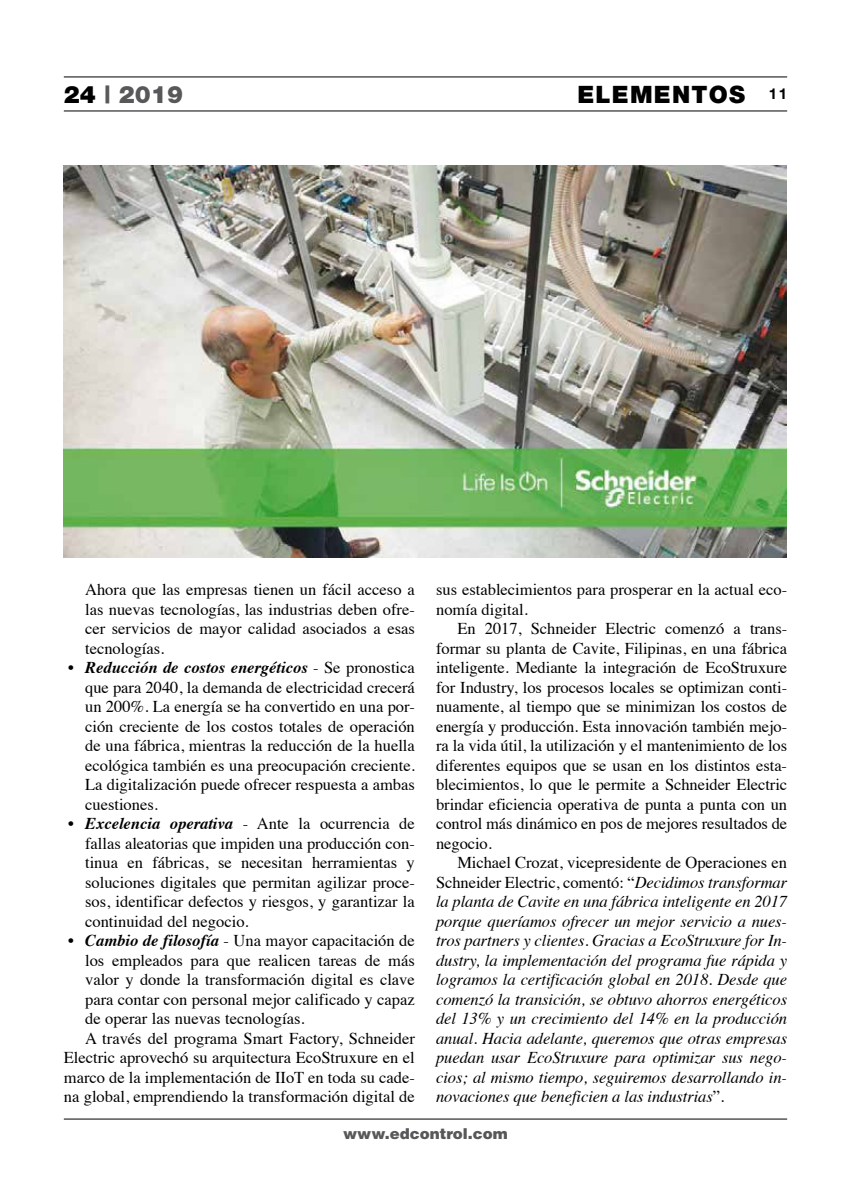
<style>
.page{position:relative;width:851px;height:1191px;background:#fff}
.page>*{position:absolute;margin:0;border:0;box-sizing:border-box;transform-origin:0 0}
.t1{font:900 24px "Helvetica Neue";letter-spacing:.05em;color:#000}
.t2{font:900 24px "Helvetica Neue";color:#58585a}
.t3{font:16.5px/19.5px "Times";color:#000;text-align:justify}
.t4{font:italic 16.5px/19.5px "Times";letter-spacing:-.005em;color:#000;text-align:justify}
.t5{font:900 15px "Helvetica";color:#58585a}
.s1{color:#000}
.s2{font-weight:700;font-size:15px}
.s3{font-weight:700;font-style:italic}
.s4{font-style:normal}
</style>
<div class="page">
<hr style="left:64px;top:111px;width:723px;height:1px;background:#000">
<hr style="left:64px;top:77px;width:723px;height:1px;background:#000">
<hr style="left:64px;top:1118px;width:723px;height:1px;background:#000">
<img style="left:64px;top:166px;width:722px;height:391px">
<h1 class="t2" style="left:64px;top:80px;width:121px"><span class="s1">24</span> | 2019</h1>
<h1 class="t1" style="left:577px;top:80px;width:211px">ELEMENTOS <span class="s2">11</span></h1>
<p class="t3" style="left:85px;top:578px;width:331px">Ahora que las empresas tienen un fácil acceso a las nuevas tecnologías, las industrias deben ofre&shy;cer servicios de mayor calidad asociados a esas tecnologías.</p>
<p class="t3" style="left:85px;top:656px;width:331px;text-indent:-17px">• <span class="s3">Reducción de costos energéticos</span> - Se pronostica que para 2040, la demanda de electricidad crecerá un 200%. La energía se ha convertido en una por&shy;ción creciente de los costos totales de operación de una fábrica, mientras la reducción de la huella ecológica también es una preocupación creciente.<br>La digitalización puede ofrecer respuesta a ambas cuestiones.</p>
<p class="t3" style="left:85px;top:812px;width:331px;text-indent:-17px">• <span class="s3">Excelencia operativa</span> - Ante la ocurrencia de fallas aleatorias que impiden una producción con&shy;tinua en fábricas, se necesitan herramientas y soluciones digitales que permitan agilizar proce&shy;sos, identificar defectos y riesgos, y garantizar la continuidad del negocio.</p>
<p class="t3" style="left:68px;top:929px;width:348px">• <span class="s3">Cambio de filosofía</span> - Una mayor capacitación de</p>
<p class="t3" style="left:85px;top:949px;width:331px">los empleados para que realicen tareas de más</p>
<p class="t3" style="left:85px;top:968px;width:331px">valor y donde la transformación digital es clave</p>
<p class="t3" style="left:85px;top:988px;width:331px">para contar con personal mejor calificado y capaz</p>
<p class="t3" style="left:85px;top:1007px;width:221px">de operar las nuevas tecnologías.</p>
<p class="t3" style="left:85px;top:1027px;width:331px">A través del programa Smart Factory, Schneider</p>
<p class="t3" style="left:64px;top:1046px;width:352px">Electric aprovechó su arquitectura EcoStruxure en el</p>
<p class="t3" style="left:64px;top:1066px;width:352px">marco de la implementación de IIoT en toda su cade-</p>
<p class="t3" style="left:64px;top:1085px;width:352px">na global, emprendiendo la transformación digital de</p>
<p class="t3" style="left:436px;top:578px;width:352px">sus establecimientos para prosperar en la actual eco&shy;nomía digital.</p>
<p class="t3" style="left:436px;top:617px;width:352px;text-indent:21px">En 2017, Schneider Electric comenzó a trans&shy;formar su planta de Cavite, Filipinas, en una fábrica inteligente. Mediante la integración de EcoStruxure for Industry, los procesos locales se optimizan conti&shy;nuamente, al tiempo que se minimizan los costos de energía y producción. Esta innovación también mejo&shy;ra la vida útil, la utilización y el mantenimiento de los diferentes equipos que se usan en los distintos esta&shy;blecimientos, lo que le permite a Schneider Electric brindar eficiencia operativa de punta a punta con un control más dinámico en pos de mejores resultados de negocio.</p>
<p class="t4" style="left:436px;top:852px;width:352px;text-indent:21px"><span class="s4">Michael Crozat, vicepresidente de Operaciones en Schneider Electric, comentó: “</span>Decidimos transformar la planta de Cavite en una fábrica inteligente en 2017 porque queríamos ofrecer un mejor servicio a nues&shy;tros partners y clientes. Gracias a EcoStruxure for In&shy;dustry, la implementación del programa fue rápida y logramos la certificación global en 2018. Desde que comenzó la transición, se obtuvo ahorros energéticos del 13% y un crecimiento del 14% en la producción anual. Hacia adelante, queremos que otras empresas puedan usar EcoStruxure para optimizar sus nego&shy;cios; al mismo tiempo, seguiremos desarrollando in&shy;novaciones que beneficien a las industrias<span class="s4">”.</span></p>
<p class="t5" style="left:343px;top:1124px;width:166px">www.edcontrol.com</p>
</div>
